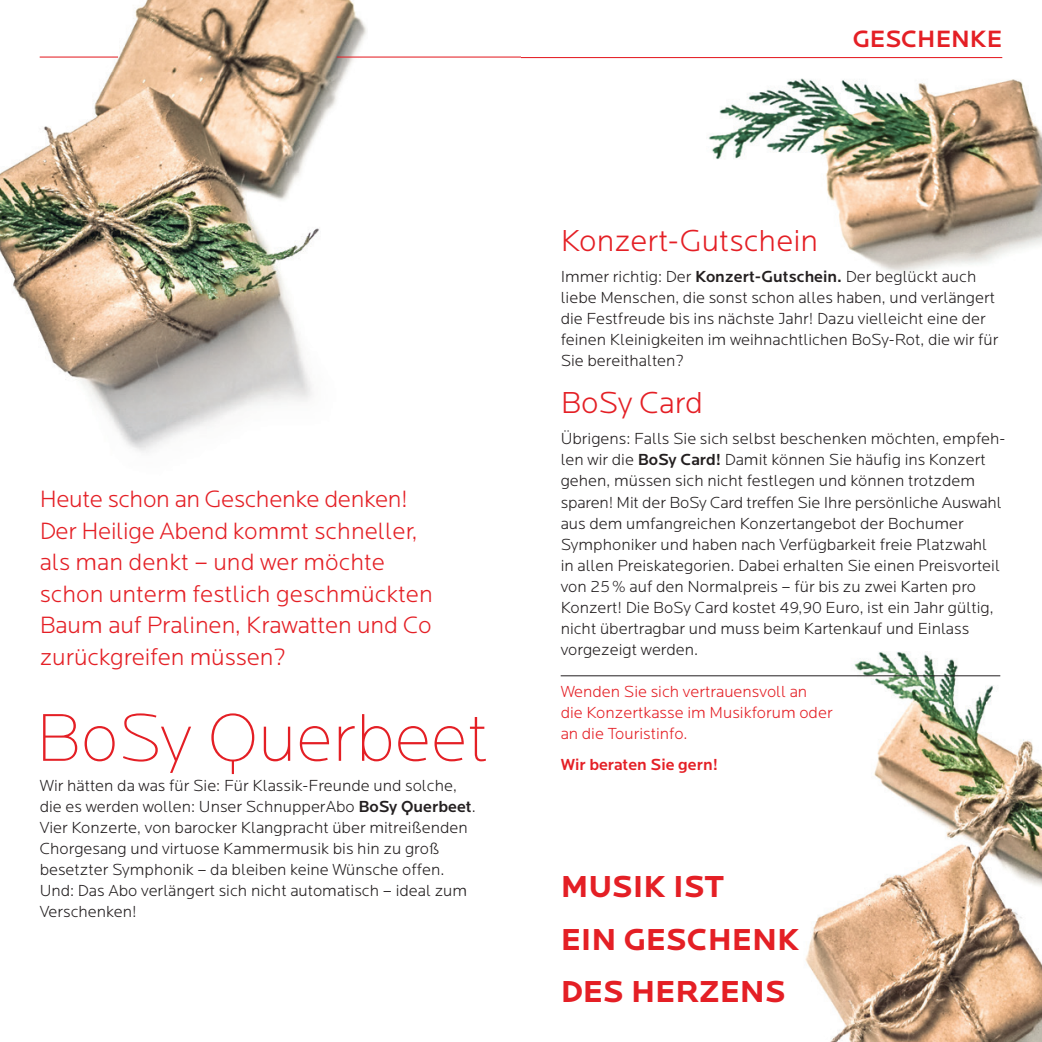
<style>
.page{position:relative;width:1042px;height:1042px;background:#fff}
.page>*{position:absolute;margin:0;border:0;box-sizing:border-box;transform-origin:0 0}
.t1{font:200 70.17px "Locator";color:#e41f25}
.t2{font:700 31.5px/52.5px "Locator";color:#e41f25}
.t3{font:300 31.5px "Locator";color:#e41f25}
.t4{font:300 24.5px/31.5px "Locator";letter-spacing:-.005em;color:#e41f25}
.t5{font:500 24.5px "Locator";color:#e41f25}
.t6{font:300 16.62px/21px "Locator";color:#231f20}
.t7{font:300 16.62px/21px "Locator";color:#e41f25}
.t8{font:500 16.62px "Locator";color:#e41f25}
.s1{font-weight:500}
</style>
<div class="page">
<img style="left:0;top:0;width:403px;height:453px">
<img style="left:708px;top:78px;width:334px;height:196px">
<img style="left:560px;top:651px;width:482px;height:391px">
<hr style="left:561px;top:675px;width:439px;height:1px;background:#231f20">
<hr style="left:521px;top:57px;width:481px;height:1px;background:#e41f25">
<hr style="left:40px;top:57px;width:78px;height:1px;background:#e41f25">
<hr style="left:337px;top:57px;width:184px;height:1px;background:#e41f25">
<h3 class="t4" style="left:40px;top:483px;width:395px">Heute schon an Geschenke denken!<br>Der Heilige Abend kommt schneller, als man denkt – und wer möchte schon unterm festlich geschmückten<br>Baum auf Pralinen, Krawatten und Co zurückgreifen müssen?</h3>
<h1 class="t1" style="left:36px;top:699px;width:454px">BoSy Querbeet</h1>
<p class="t6" style="left:40px;top:775px;width:438px">Wir hätten da was für Sie: Für Klassik-Freunde und solche, die es werden wollen: Unser SchnupperAbo <span class="s1">BoSy Querbeet</span>.<br>Vier Konzerte, von barocker Klangpracht über mitreißenden Chorgesang und virtuose Kammermusik bis hin zu groß besetzter Symphonik – da bleiben keine Wünsche offen.<br>Und: Das Abo verlängert sich nicht automatisch – ideal zum Verschenken!</p>
<h3 class="t5" style="left:852px;top:25px;width:151px">GESCHENKE</h3>
<h2 class="t3" style="left:561px;top:223px;width:259px">Konzert-Gutschein</h2>
<p class="t6" style="left:561px;top:266px;width:439px">Immer richtig: Der <span class="s1">Konzert-Gutschein.</span> Der beglückt auch liebe Menschen, die sonst schon alles haben, und verlängert die Festfreude bis ins nächste Jahr! Dazu vielleicht eine der feinen Kleinigkeiten im weihnachtlichen BoSy-Rot, die wir für Sie bereithalten?</p>
<h2 class="t3" style="left:561px;top:385px;width:144px">BoSy Card</h2>
<p class="t6" style="left:561px;top:428px;width:446px">Übrigens: Falls Sie sich selbst beschenken möchten, empfeh&shy;len wir die <span class="s1">BoSy Card!</span> Damit können Sie häufig ins Konzert gehen, müssen sich nicht festlegen und können trotzdem sparen! Mit der BoSy Card treffen Sie Ihre persönliche Auswahl aus dem umfangreichen Konzertangebot der Bochumer Symphoniker und haben nach Verfügbarkeit freie Platzwahl<br>in allen Preiskategorien. Dabei erhalten Sie einen Preisvorteil von 25% auf den Normalpreis – für bis zu zwei Karten pro Konzert! Die BoSy Card kostet 49,90 Euro, ist ein Jahr gültig, nicht übertragbar und muss beim Kartenkauf und Einlass vorgezeigt werden.</p>
<p class="t7" style="left:561px;top:680px;width:273px">Wenden Sie sich vertrauensvoll an die Konzertkasse im Musikforum oder an die Touristinfo.</p>
<p class="t8" style="left:561px;top:755px;width:159px">Wir beraten Sie gern!</p>
<h2 class="t2" style="left:561px;top:861px;width:240px">MUSIK IST<br>EIN GESCHENK<br>DES HERZENS</h2>
</div>
